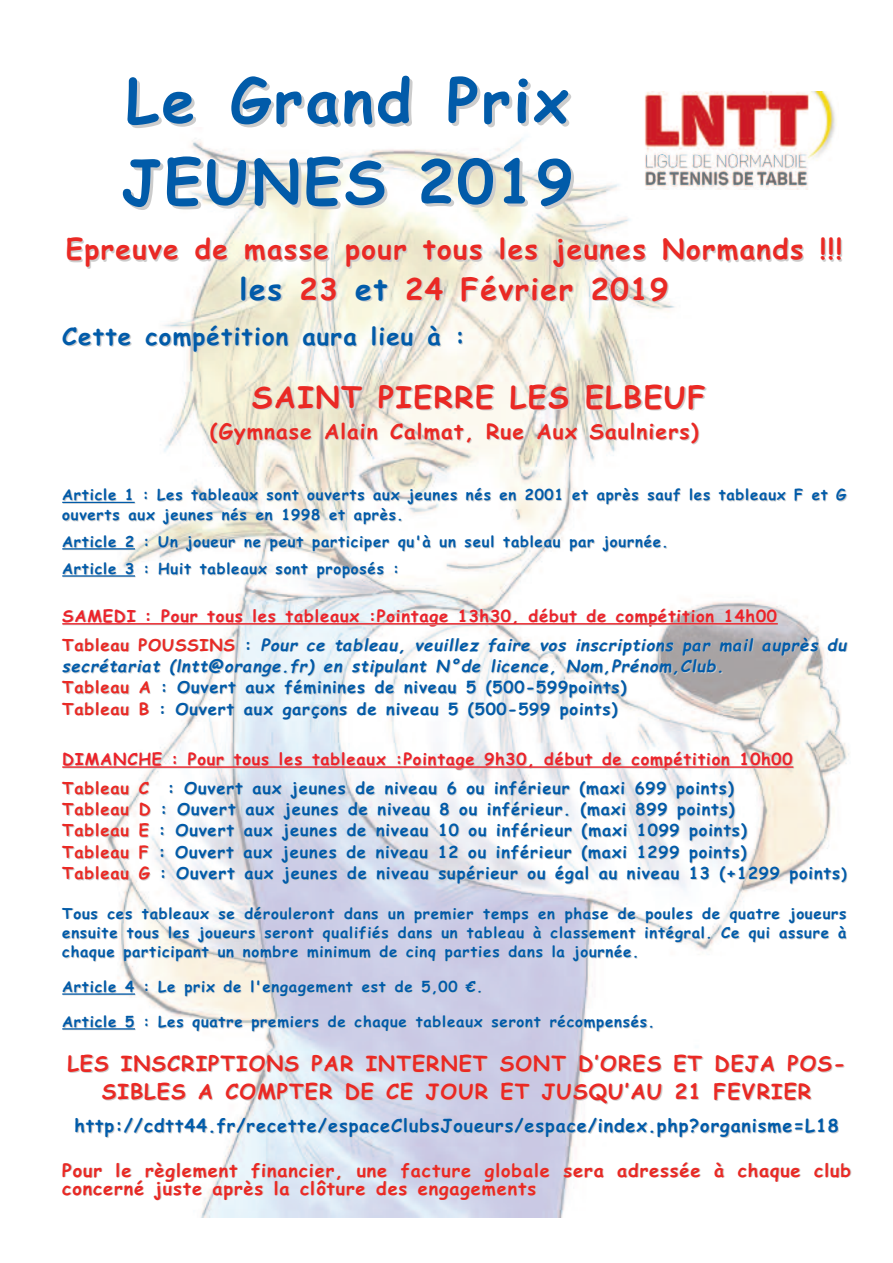
<style>
.page{position:relative;width:893px;height:1263px;background:#fff}
.page>*{position:absolute;margin:0;border:0;box-sizing:border-box;transform-origin:0 0}
.t1{font:700 60px/81.2px "Comic Sans MS";letter-spacing:.05em;color:#015ba9}
.t2{font:700 30px "Comic Sans MS";letter-spacing:.05em;color:#ea2924}
.t3{font:700 27.75px "Comic Sans MS";letter-spacing:.05em;color:#ea2924}
.t4{font:700 24px "Comic Sans MS";letter-spacing:.05em;color:#015ba9}
.t5{font:700 21px/27.2px "Comic Sans MS";letter-spacing:.05em;color:#ea2924;text-align:center}
.t6{font:700 18px/18px "Comic Sans MS";letter-spacing:.05em;color:#ea2924}
.t7{font:700 18px "Comic Sans MS";letter-spacing:.05em;color:#015ba9}
.t8{font:700 16.5px/21.3px "Comic Sans MS";letter-spacing:.05em;color:#015ba9}
.t9{font:700 16.5px/29.1px "Comic Sans MS";letter-spacing:.05em;color:#ed232a}
.t10{font:700 15px/19.4px "Comic Sans MS";letter-spacing:.05em;color:#015ba9}
.s1{color:#015ba9}
.s2{color:#ea2924}
.s3{font-style:italic;color:#015ba9}
.s4{font-style:italic}
.s5{font-size:15px}
</style>
<div class="page">
<img style="left:97px;top:138px;width:752px;height:1079px">
<hr style="left:63px;top:502px;width:72px;height:2px;background:#ccc">
<hr style="left:62px;top:502px;width:73px;height:1px;background:#015ba9">
<hr style="left:63px;top:549px;width:73px;height:1px;background:#ccc">
<hr style="left:62px;top:548px;width:73px;height:1px;background:#015ba9">
<hr style="left:63px;top:576px;width:73px;height:1px;background:#ccc">
<hr style="left:62px;top:575px;width:73px;height:2px;background:#015ba9">
<hr style="left:63px;top:624px;width:715px;height:1px;background:#ccc">
<hr style="left:62px;top:623px;width:716px;height:1px;background:#ed232a">
<hr style="left:63px;top:767px;width:731px;height:1px;background:#ccc">
<hr style="left:62px;top:766px;width:731px;height:2px;background:#ed232a">
<hr style="left:63px;top:994px;width:73px;height:1px;background:#ccc">
<hr style="left:62px;top:993px;width:73px;height:2px;background:#015ba9">
<hr style="left:63px;top:1029px;width:73px;height:1px;background:#ccc">
<hr style="left:62px;top:1028px;width:73px;height:1px;background:#015ba9">
<img style="left:635px;top:92px;width:204px;height:97px">
<h1 class="t1" style="left:121px;top:61px;width:453px">Le Grand Prix<br>JEUNES 2019</h1>
<h3 class="t3" style="left:66px;top:233px;width:778px">Epreuve de masse pour tous les jeunes Normands !!!</h3>
<h2 class="t2" style="left:240px;top:272px;width:430px"><span class="s1">les</span> 23 <span class="s1">et</span> 24 Février 2019</h2>
<h3 class="t4" style="left:62px;top:323px;width:404px">Cette compétition aura lieu à :</h3>
<h2 class="t2" style="left:252px;top:380px;width:455px">SAINT PIERRE LES ELBEUF</h2>
<h3 class="t5" style="left:210px;top:419px;width:490px">(Gymnase Alain Calmat, Rue Aux Saulniers)</h3>
<p class="t10" style="left:62px;top:486px;width:786px">Article 1 : Les tableaux sont ouverts aux jeunes nés en 2001 et après sauf les tableaux F et G ouverts aux jeunes nés en 1998 et après.</p>
<p class="t10" style="left:62px;top:528px;width:608px;line-height:27.2px">Article 2 : Un joueur ne peut participer qu'à un seul tableau par journée.<br>Article 3 : Huit tableaux sont proposés :</p>
<p class="t9" style="left:62px;top:601px;width:786px">SAMEDI : Pour tous les tableaux :Pointage 13h30, début de compétition 14h00<br><span class="s2">Tableau POUSSINS</span> <span class="s1">:</span> <span class="s3">Pour ce tableau, veuillez faire vos inscriptions par mail auprès du</span></p>
<p class="t8" style="left:62px;top:656px;width:663px"><span class="s4">secrétariat (lntt@orange.fr) en stipulant N°de licence, Nom,Prénom,Club.<br></span><span class="s2">Tableau A</span> : Ouvert aux féminines de niveau 5 (500-599points)<br><span class="s2">Tableau B</span> : Ouvert aux garçons de niveau 5 (500-599 points)</p>
<p class="t9" style="left:62px;top:745px;width:732px">DIMANCHE : Pour tous les tableaux :Pointage 9h30, début de compétition 10h00<br><span class="s2">Tableau C</span> <span class="s1">: Ouvert aux jeunes de niveau 6 ou inférieur (maxi 699 points)</span></p>
<p class="t8" style="left:62px;top:799px;width:786px"><span class="s2">Tableau D</span> : Ouvert aux jeunes de niveau 8 ou inférieur. (maxi 899 points)<br><span class="s2">Tableau E</span> : Ouvert aux jeunes de niveau 10 ou inférieur (maxi 1099 points)<br><span class="s2">Tableau F</span> : Ouvert aux jeunes de niveau 12 ou inférieur (maxi 1299 points)<br><span class="s2">Tableau G</span> : Ouvert aux jeunes de niveau supérieur ou égal au niveau 13 (+1299 points<span class="s5">)</span></p>
<p class="t10" style="left:62px;top:904px;width:786px;text-align:justify">Tous ces tableaux se dérouleront dans un premier temps en phase de poules de quatre joueurs ensuite tous les joueurs seront qualifiés dans un tableau à classement intégral. Ce qui assure à chaque participant un nombre minimum de cinq parties dans la journée.</p>
<p class="t10" style="left:62px;top:977px;width:422px">Article 4 : Le prix de l'engagement est de 5,00 €.</p>
<p class="t10" style="left:62px;top:1012px;width:594px">Article 5 : Les quatre premiers de chaque tableaux seront récompensés.</p>
<h3 class="t5" style="left:67px;top:1050px;width:780px">LES INSCRIPTIONS PAR INTERNET SONT D’ORES ET DEJA POS-<br>SIBLES A COMPTER DE CE JOUR ET JUSQU’AU 21 FEVRIER</h3>
<p class="t7" style="left:74px;top:1115px;width:766px">http://cdtt44.fr/recette/espaceClubsJoueurs/espace/index.php?organisme=L18</p>
<p class="t6" style="left:62px;top:1161px;width:790px">Pour le règlement financier, une facture globale sera adressée à chaque club concerné juste après la clôture des engagements</p>
</div>
